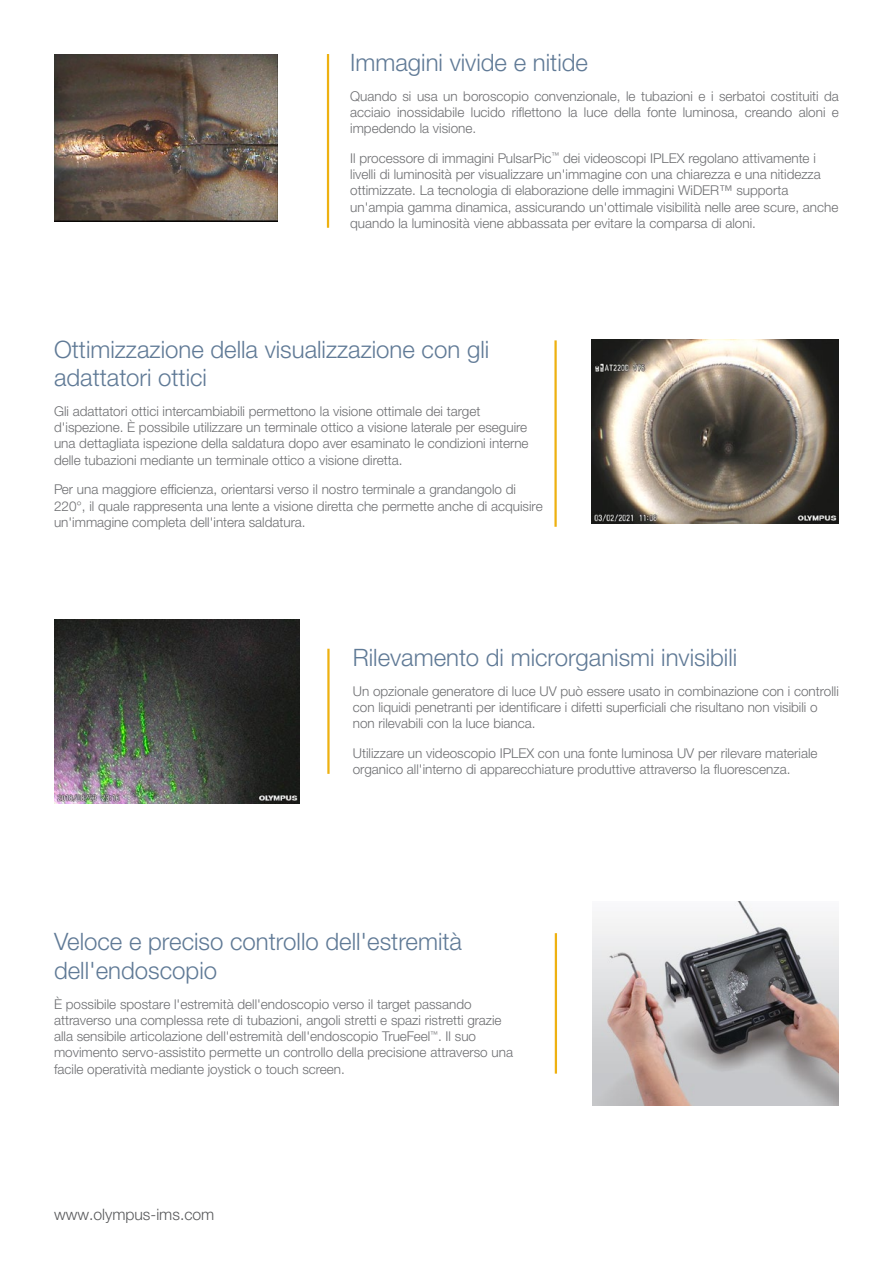
<style>
.page{position:relative;width:893px;height:1263px;background:#fff}
.page>*{position:absolute;margin:0;border:0;box-sizing:border-box;transform-origin:0 0}
.Title_3{font:300 24px/28.8px "Helvetica Neue LTW1 G";color:#607a96}
.t1{font:300 15.75px "Helvetica Neue LTW1 G";color:#58595b}
.Text{font:300 13.5px/16.2px "Helvetica Neue LTW1 G";color:#6d6e71}
</style>
<div class="page">
<img style="left:592px;top:902px;width:247px;height:203px">
<hr style="left:555px;top:933px;width:2px;height:140px;background:#eeb111">
<img style="left:54px;top:619px;width:246px;height:184px">
<hr style="left:327px;top:649px;width:3px;height:125px;background:#eeb111">
<img style="left:592px;top:339px;width:247px;height:184px">
<hr style="left:554px;top:340px;width:3px;height:187px;background:#eeb111">
<img style="left:54px;top:54px;width:223px;height:167px">
<hr style="left:327px;top:54px;width:2px;height:174px;background:#eeb111">
<p class="Title_3" style="left:350px;top:48px;width:239px">Immagini vivide e nitide</p>
<p class="Text" style="left:350px;top:88px;width:490px;text-align:justify">Quando si usa un boroscopio convenzionale, le tubazioni e i serbatoi costituiti da acciaio inossidabile lucido riflettono la luce della fonte luminosa, creando aloni e impedendo la visione.</p>
<p class="Text" style="left:350px;top:150px;width:490px">Il processore di immagini PulsarPic<sup>™</sup> dei videoscopi IPLEX regolano attivamente i livelli di luminosità per visualizzare un'immagine con una chiarezza e una nitidezza ottimizzate. La tecnologia di elaborazione delle immagini WiDER™ supporta un'ampia gamma dinamica, assicurando un'ottimale visibilità nelle aree scure, anche quando la luminosità viene abbassata per evitare la comparsa di aloni.</p>
<p class="Title_3" style="left:54px;top:334px;width:437px">Ottimizzazione della visualizzazione con gli adattatori ottici</p>
<p class="Text" style="left:54px;top:403px;width:476px">Gli adattatori ottici intercambiabili permettono la visione ottimale dei target d'ispezione. È possibile utilizzare un terminale ottico a visione laterale per eseguire una dettagliata ispezione della saldatura dopo aver esaminato le condizioni interne delle tubazioni mediante un terminale ottico a visione diretta.</p>
<p class="Text" style="left:54px;top:481px;width:490px">Per una maggiore efficienza, orientarsi verso il nostro terminale a grandangolo di<br>220°, il quale rappresenta una lente a visione diretta che permette anche di acquisire un'immagine completa dell'intera saldatura.</p>
<p class="Title_3" style="left:353px;top:643px;width:386px">Rilevamento di microrganismi invisibili</p>
<p class="Text" style="left:353px;top:683px;width:488px">Un opzionale generatore di luce UV può essere usato in combinazione con i controlli con liquidi penetranti per identificare i difetti superficiali che risultano non visibili o non rilevabili con la luce bianca.</p>
<p class="Text" style="left:353px;top:745px;width:466px">Utilizzare un videoscopio IPLEX con una fonte luminosa UV per rilevare materiale organico all'interno di apparecchiature produttive attraverso la fluorescenza.</p>
<p class="Title_3" style="left:54px;top:927px;width:410px">Veloce e preciso controllo dell'estremità dell'endoscopio</p>
<p class="Text" style="left:54px;top:996px;width:460px">È possibile spostare l'estremità dell'endoscopio verso il target passando attraverso una complessa rete di tubazioni, angoli stretti e spazi ristretti grazie alla sensibile articolazione dell'estremità dell'endoscopio TrueFeel<sup>™</sup>. Il suo movimento servo-assistito permette un controllo della precisione attraverso una facile operatività mediante joystick o touch screen.</p>
<p class="t1" style="left:54px;top:1205px;width:162px">www.olympus-ims.com</p>
</div>
